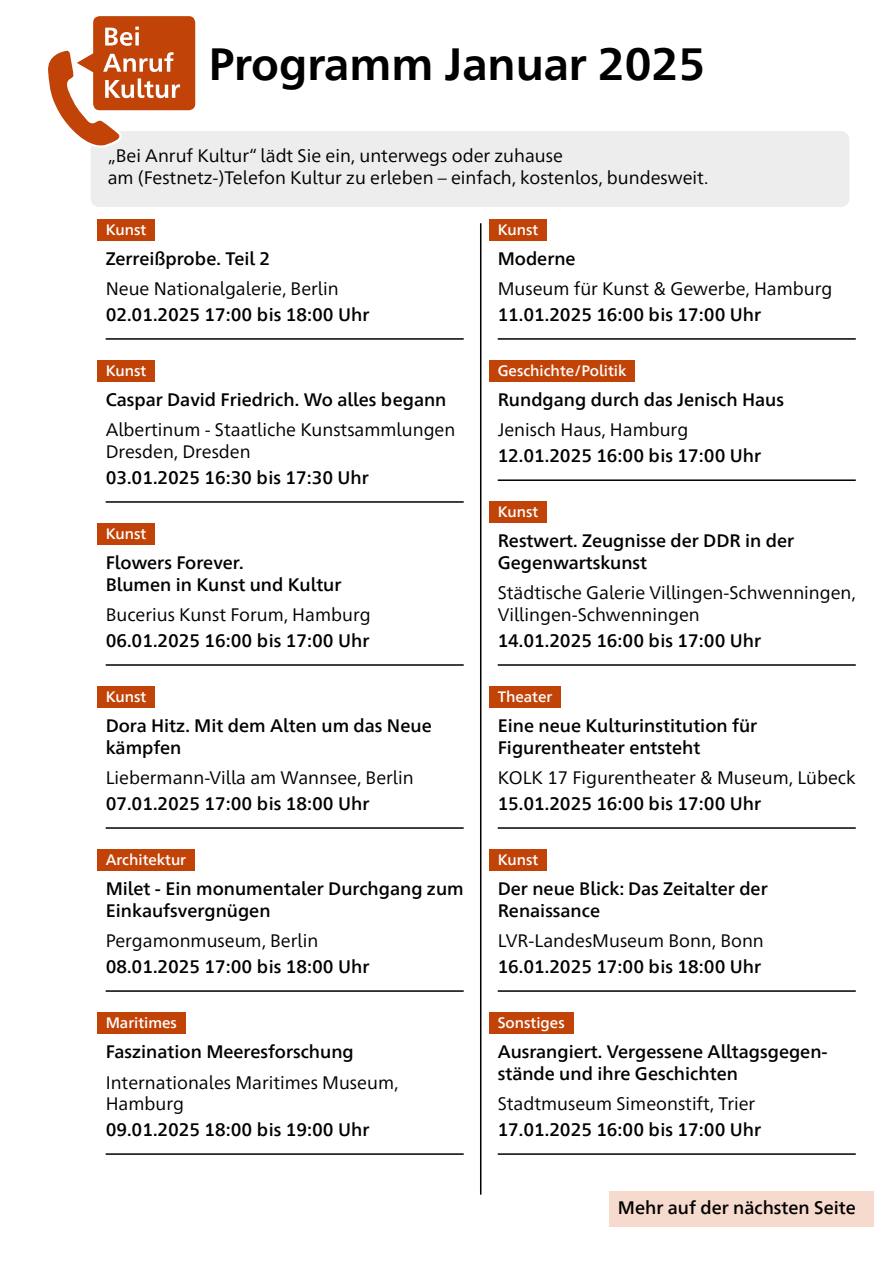
<style>
.page{position:relative;width:893px;height:1263px;background:#fff}
.page>*{position:absolute;margin:0;border:0;box-sizing:border-box;transform-origin:0 0}
.h1-titel{font:700 45px "Frutiger Neue 1450 Pro";color:#000}
.p-std{font:18px/21.8px "Frutiger Neue 1450 Pro";color:#000}
.h3-titel{font:500 18px/21.8px "Frutiger Neue 1450 Pro";color:#000}
.p-datum_-zeit{font:500 18px "Frutiger Neue 1450 Pro";color:#000}
.h2-rubrik{font:500 15px "Frutiger Neue 1450 Pro";color:#fff}
</style>
<div class="page">
<div style="left:91px;top:131px;width:758px;height:76px;background:#ededed;border-radius:9px"></div>
<svg style="left:48px;top:16px;width:148px;height:131px"></svg>
<div style="left:97px;top:219px;width:58px;height:21px;background:#c14308"></div>
<hr style="left:106px;top:338px;width:358px;height:2px;background:#000">
<div style="left:97px;top:360px;width:58px;height:22px;background:#c14308"></div>
<hr style="left:106px;top:501px;width:358px;height:2px;background:#000">
<div style="left:97px;top:523px;width:58px;height:22px;background:#c14308"></div>
<hr style="left:106px;top:664px;width:358px;height:2px;background:#000">
<div style="left:97px;top:686px;width:58px;height:22px;background:#c14308"></div>
<hr style="left:106px;top:827px;width:358px;height:2px;background:#000">
<div style="left:97px;top:849px;width:98px;height:22px;background:#c14308"></div>
<hr style="left:106px;top:990px;width:358px;height:2px;background:#000">
<div style="left:97px;top:1012px;width:88px;height:22px;background:#c14308"></div>
<hr style="left:106px;top:1153px;width:358px;height:2px;background:#000">
<div style="left:489px;top:219px;width:58px;height:21px;background:#c14308"></div>
<hr style="left:498px;top:338px;width:358px;height:2px;background:#000">
<div style="left:489px;top:360px;width:146px;height:22px;background:#c14308"></div>
<hr style="left:498px;top:479px;width:358px;height:2px;background:#000">
<div style="left:489px;top:501px;width:58px;height:22px;background:#c14308"></div>
<hr style="left:498px;top:664px;width:358px;height:2px;background:#000">
<div style="left:489px;top:686px;width:72px;height:22px;background:#c14308"></div>
<hr style="left:498px;top:827px;width:358px;height:2px;background:#000">
<div style="left:489px;top:849px;width:58px;height:22px;background:#c14308"></div>
<hr style="left:498px;top:990px;width:358px;height:2px;background:#000">
<div style="left:489px;top:1012px;width:84px;height:22px;background:#c14308"></div>
<hr style="left:498px;top:1153px;width:358px;height:2px;background:#000">
<hr style="left:480px;top:223px;width:1px;height:972px;background:#000">
<div style="left:609px;top:1192px;width:265px;height:35px;background:#f6dacd"></div>
<h1 class="h1-titel" style="left:208px;top:32px;width:498px">Programm Januar 2025</h1>
<p class="p-std" style="left:108px;top:143px;width:602px">„Bei Anruf Kultur“ lädt Sie ein, unterwegs oder zuhause<br>am (Festnetz-)Telefon Kultur zu erleben – einfach, kostenlos, bundesweit.</p>
<h2 class="h2-rubrik" style="left:106px;top:218px;width:42px">Kunst</h2>
<h3 class="h3-titel" style="left:106px;top:246px;width:166px">Zerreißprobe. Teil 2</h3>
<p class="p-std" style="left:106px;top:277px;width:235px">Neue Nationalgalerie, Berlin</p>
<p class="p-datum_-zeit" style="left:106px;top:302px;width:265px">02.01.2025 17:00 bis 18:00 Uhr</p>
<h2 class="h2-rubrik" style="left:106px;top:360px;width:42px">Kunst</h2>
<h3 class="h3-titel" style="left:106px;top:388px;width:342px">Caspar David Friedrich. Wo alles begann</h3>
<p class="p-std" style="left:106px;top:418px;width:351px">Albertinum - Staatliche Kunstsammlungen<br>Dresden, Dresden</p>
<p class="p-datum_-zeit" style="left:106px;top:465px;width:265px">03.01.2025 16:30 bis 17:30 Uhr</p>
<h2 class="h2-rubrik" style="left:106px;top:523px;width:42px">Kunst</h2>
<h3 class="h3-titel" style="left:106px;top:551px;width:237px">Flowers Forever.<br>Blumen in Kunst und Kultur</h3>
<p class="p-std" style="left:106px;top:603px;width:266px">Bucerius Kunst Forum, Hamburg</p>
<p class="p-datum_-zeit" style="left:106px;top:628px;width:265px">06.01.2025 16:00 bis 17:00 Uhr</p>
<h2 class="h2-rubrik" style="left:106px;top:686px;width:42px">Kunst</h2>
<h3 class="h3-titel" style="left:106px;top:714px;width:328px">Dora Hitz. Mit dem Alten um das Neue kämpfen</h3>
<p class="p-std" style="left:106px;top:766px;width:309px">Liebermann-Villa am Wannsee, Berlin</p>
<p class="p-datum_-zeit" style="left:106px;top:791px;width:265px">07.01.2025 17:00 bis 18:00 Uhr</p>
<h2 class="h2-rubrik" style="left:106px;top:849px;width:82px">Architektur</h2>
<h3 class="h3-titel" style="left:106px;top:877px;width:360px">Milet - Ein monumentaler Durchgang zum<br>Einkaufsvergnügen</h3>
<p class="p-std" style="left:106px;top:929px;width:214px">Pergamonmuseum, Berlin</p>
<p class="p-datum_-zeit" style="left:106px;top:954px;width:265px">08.01.2025 17:00 bis 18:00 Uhr</p>
<h2 class="h2-rubrik" style="left:106px;top:1012px;width:73px">Maritimes</h2>
<h3 class="h3-titel" style="left:106px;top:1040px;width:250px">Faszination Meeresforschung</h3>
<p class="p-std" style="left:106px;top:1070px;width:294px">Internationales Maritimes Museum,<br>Hamburg</p>
<p class="p-datum_-zeit" style="left:106px;top:1117px;width:265px">09.01.2025 18:00 bis 19:00 Uhr</p>
<h2 class="h2-rubrik" style="left:498px;top:218px;width:42px">Kunst</h2>
<h3 class="h3-titel" style="left:498px;top:246px;width:79px">Moderne</h3>
<p class="p-std" style="left:498px;top:277px;width:336px">Museum für Kunst &amp; Gewerbe, Hamburg</p>
<p class="p-datum_-zeit" style="left:498px;top:302px;width:265px">11.01.2025 16:00 bis 17:00 Uhr</p>
<h2 class="h2-rubrik" style="left:498px;top:360px;width:130px">Geschichte/Politik</h2>
<h3 class="h3-titel" style="left:498px;top:388px;width:288px">Rundgang durch das Jenisch Haus</h3>
<p class="p-std" style="left:498px;top:418px;width:192px">Jenisch Haus, Hamburg</p>
<p class="p-datum_-zeit" style="left:498px;top:443px;width:265px">12.01.2025 16:00 bis 17:00 Uhr</p>
<h2 class="h2-rubrik" style="left:498px;top:501px;width:42px">Kunst</h2>
<h3 class="h3-titel" style="left:498px;top:529px;width:298px">Restwert. Zeugnisse der DDR in der<br>Gegenwartskunst</h3>
<p class="p-std" style="left:498px;top:581px;width:360px">Städtische Galerie Villingen-Schwenningen,<br>Villingen-Schwenningen</p>
<p class="p-datum_-zeit" style="left:498px;top:628px;width:265px">14.01.2025 16:00 bis 17:00 Uhr</p>
<h2 class="h2-rubrik" style="left:498px;top:686px;width:56px">Theater</h2>
<h3 class="h3-titel" style="left:498px;top:714px;width:261px">Eine neue Kulturinstitution für<br>Figurentheater entsteht</h3>
<p class="p-std" style="left:498px;top:766px;width:359px">KOLK 17 Figurentheater &amp; Museum, Lübeck</p>
<p class="p-datum_-zeit" style="left:498px;top:791px;width:265px">15.01.2025 16:00 bis 17:00 Uhr</p>
<h2 class="h2-rubrik" style="left:498px;top:849px;width:42px">Kunst</h2>
<h3 class="h3-titel" style="left:498px;top:877px;width:271px">Der neue Blick: Das Zeitalter der<br>Renaissance</h3>
<p class="p-std" style="left:498px;top:929px;width:268px">LVR-LandesMuseum Bonn, Bonn</p>
<p class="p-datum_-zeit" style="left:498px;top:954px;width:265px">16.01.2025 17:00 bis 18:00 Uhr</p>
<h2 class="h2-rubrik" style="left:498px;top:1012px;width:68px">Sonstiges</h2>
<h3 class="h3-titel" style="left:498px;top:1040px;width:331px">Ausrangiert. Vergessene Alltagsgegen&shy;stände und ihre Geschichten</h3>
<p class="p-std" style="left:498px;top:1092px;width:259px">Stadtmuseum Simeonstift, Trier</p>
<p class="p-datum_-zeit" style="left:498px;top:1117px;width:265px">17.01.2025 16:00 bis 17:00 Uhr</p>
<p class="h3-titel" style="left:618px;top:1195px;width:239px">Mehr auf der nächsten Seite</p>
</div>
